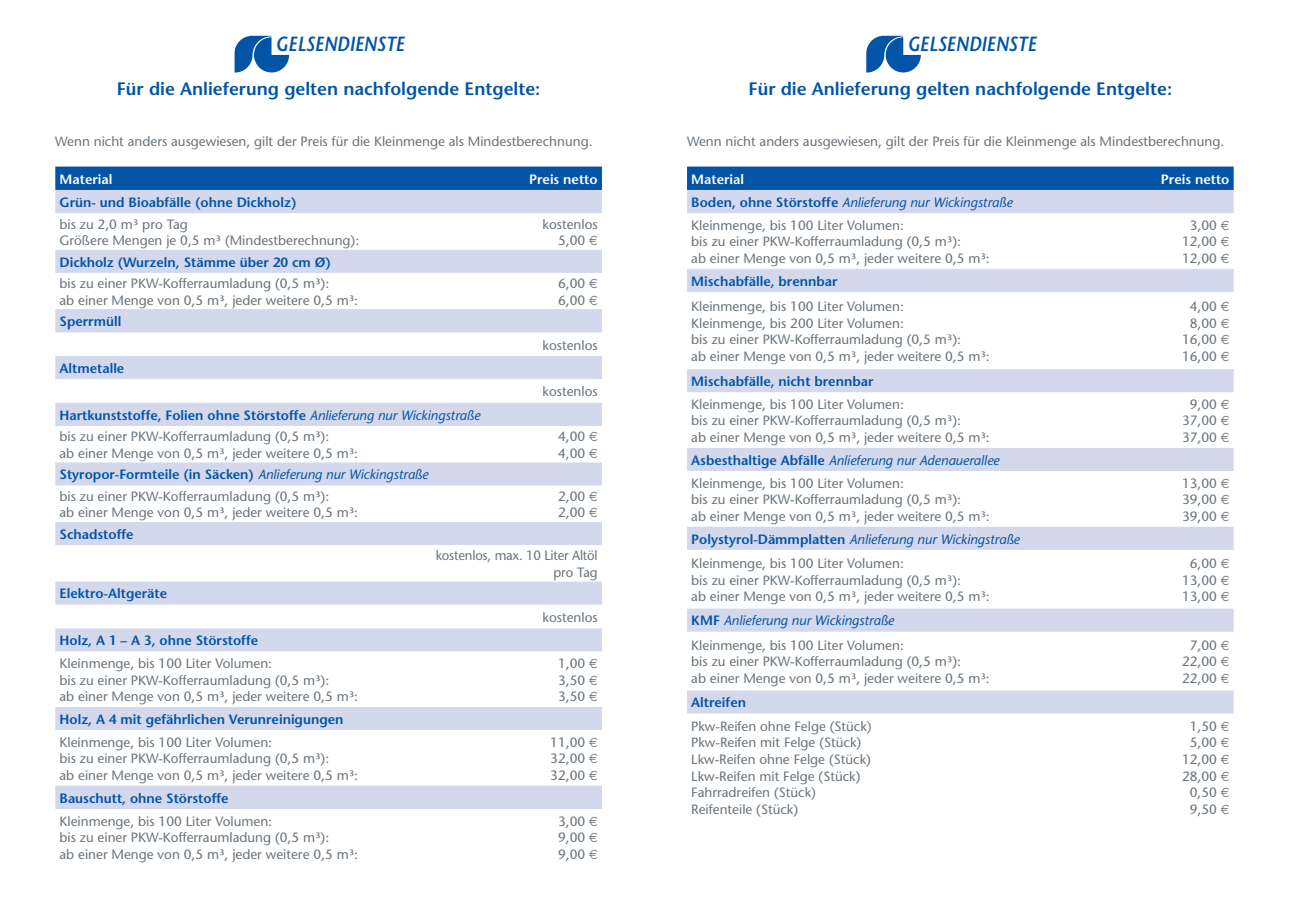
<style>
.page{position:relative;width:1289px;height:919px;background:#fff}
.page>*{position:absolute;margin:0;border:0;box-sizing:border-box;transform-origin:0 0}
.t1{font:italic 600 20.4px "Stone Sans";color:#0154a6;scale:.87 1}
.t2{font:600 18px "Stone Sans";color:#0154a6}
.t3{font:13.5px/16.5px "Stone Sans";color:#6a747b}
.t4{font:600 13.5px "Stone Sans";color:#0154a6}
.t5{font:600 13.5px "Stone Sans";color:#fff}
.s1{font-weight:600;color:#0154a6}
.s2{font-style:italic;color:#0154a6}
.s3{font-family:"Euro Sans"}
</style>
<div class="page">
<svg style="left:55px;top:166px;width:547px;height:24px;background:#0758a8"></svg>
<div style="left:55px;top:190px;width:547px;height:23px;background:#d4d8ec"></div>
<div style="left:55px;top:250px;width:547px;height:23px;background:#d4d8ec"></div>
<svg style="left:55px;top:309px;width:547px;height:500px"></svg>
<svg style="left:234px;top:36px;width:55px;height:37px"></svg>
<svg style="left:866px;top:36px;width:54px;height:37px"></svg>
<svg style="left:687px;top:166px;width:546px;height:24px;background:#0758a8"></svg>
<div style="left:687px;top:190px;width:546px;height:23px;background:#d4d8ec"></div>
<svg style="left:687px;top:269px;width:546px;height:445px"></svg>
<h1 class="t1" style="left:275px;top:31px;width:150px">GELSENDIENSTE</h1>
<h1 class="t1" style="left:907px;top:31px;width:150px">GELSENDIENSTE</h1>
<h2 class="t2" style="left:117px;top:78px;width:425px">Für die Anlieferung gelten nachfolgende Entgelte:</h2>
<h2 class="t2" style="left:748px;top:78px;width:425px">Für die Anlieferung gelten nachfolgende Entgelte:</h2>
<p class="t3" style="left:687px;top:133px;width:539px">Wenn nicht anders ausgewiesen, gilt der Preis für die Kleinmenge als Mindestberechnung.</p>
<p class="t5" style="left:691px;top:170px;width:54px">Material</p>
<p class="t5" style="left:1160px;top:170px;width:70px">Preis netto</p>
<p class="t3" style="left:691px;top:191px;width:323px;line-height:22.8px"><span class="s1">Boden, ohne Störstoffe</span> <span class="s2">Anlieferung nur Wickingstraße<br></span>Kleinmenge, bis 100 Liter Volumen:</p>
<p class="t3" style="left:691px;top:233px;width:300px">bis zu einer PKW-Kofferraumladung (0,5 m³):<br>ab einer Menge von 0,5 m³, jeder weitere 0,5 m³:</p>
<p class="t3" style="left:55px;top:133px;width:539px">Wenn nicht anders ausgewiesen, gilt der Preis für die Kleinmenge als Mindestberechnung.</p>
<p class="t5" style="left:60px;top:170px;width:54px">Material</p>
<p class="t5" style="left:529px;top:170px;width:70px">Preis netto</p>
<p class="t4" style="left:60px;top:194px;width:238px">Grün- und Bioabfälle (ohne Dickholz)</p>
<p class="t3" style="left:60px;top:215px;width:301px">bis zu 2,0 m³ pro Tag<br>Größere Mengen je 0,5 m³ (Mindestberechnung):</p>
<p class="t3" style="left:542px;top:215px;width:57px;text-align:right">kostenlos<br>5,00 <span class="s3">€</span></p>
<p class="t4" style="left:60px;top:253px;width:273px">Dickholz (Wurzeln, Stämme über 20 cm Ø)</p>
<p class="t3" style="left:60px;top:275px;width:300px">bis zu einer PKW-Kofferraumladung (0,5 m³):<br>ab einer Menge von 0,5 m³, jeder weitere 0,5 m³:</p>
<p class="t3" style="left:558px;top:275px;width:41px">6,00 <span class="s3">€<br></span>6,00 <span class="s3">€</span></p>
<p class="t4" style="left:60px;top:313px;width:63px">Sperrmüll</p>
<p class="t3" style="left:542px;top:336px;width:57px">kostenlos</p>
<p class="t4" style="left:60px;top:360px;width:66px">Altmetalle</p>
<p class="t3" style="left:542px;top:383px;width:57px">kostenlos</p>
<p class="t3" style="left:60px;top:404px;width:422px;line-height:21.5px"><span class="s1">Hartkunststoffe, Folien ohne Störstoffe</span> <span class="s2">Anlieferung nur Wickingstraße </span>bis zu einer PKW-Kofferraumladung (0,5 m³):</p>
<p class="t3" style="left:60px;top:444px;width:300px">ab einer Menge von 0,5 m³, jeder weitere 0,5 m³:</p>
<p class="t3" style="left:1181px;top:217px;width:49px;text-align:center">3,00 <span class="s3">€<br></span>12,00 <span class="s3">€<br></span>12,00 <span class="s3">€</span></p>
<p class="t4" style="left:691px;top:272px;width:148px">Mischabfälle, brennbar</p>
<p class="t3" style="left:691px;top:298px;width:300px">Kleinmenge, bis 100 Liter Volumen:<br>Kleinmenge, bis 200 Liter Volumen:<br>bis zu einer PKW-Kofferraumladung (0,5 m³):<br>ab einer Menge von 0,5 m³, jeder weitere 0,5 m³:</p>
<p class="t3" style="left:1181px;top:298px;width:49px;text-align:center">4,00 <span class="s3">€<br></span>8,00 <span class="s3">€<br></span>16,00 <span class="s3">€<br></span>16,00 <span class="s3">€</span></p>
<p class="t4" style="left:691px;top:373px;width:184px">Mischabfälle, nicht brennbar</p>
<p class="t3" style="left:691px;top:396px;width:300px">Kleinmenge, bis 100 Liter Volumen:<br>bis zu einer PKW-Kofferraumladung (0,5 m³):<br>ab einer Menge von 0,5 m³, jeder weitere 0,5 m³:</p>
<p class="t3" style="left:1181px;top:396px;width:49px;text-align:center">9,00 <span class="s3">€<br></span>37,00 <span class="s3">€<br></span>37,00 <span class="s3">€</span></p>
<p class="t3" style="left:691px;top:448px;width:310px;line-height:22.8px"><span class="s1">Asbesthaltige Abfälle</span> <span class="s2">Anlieferung nur Adenauerallee<br></span>Kleinmenge, bis 100 Liter Volumen:</p>
<p class="t3" style="left:691px;top:491px;width:300px">bis zu einer PKW-Kofferraumladung (0,5 m³):<br>ab einer Menge von 0,5 m³, jeder weitere 0,5 m³:</p>
<p class="t3" style="left:558px;top:428px;width:41px">4,00 <span class="s3">€<br></span>4,00 <span class="s3">€</span></p>
<p class="t3" style="left:60px;top:464px;width:370px;line-height:21.5px"><span class="s1">Styropor-Formteile (in Säcken)</span> <span class="s2">Anlieferung nur Wickingstraße </span>bis zu einer PKW-Kofferraumladung (0,5 m³):</p>
<p class="t3" style="left:60px;top:504px;width:300px">ab einer Menge von 0,5 m³, jeder weitere 0,5 m³:</p>
<p class="t3" style="left:1181px;top:474px;width:49px;text-align:justify">13,00 <span class="s3">€ </span>39,00 <span class="s3">€ </span>39,00 <span class="s3">€</span></p>
<p class="t3" style="left:558px;top:487px;width:41px">2,00 <span class="s3">€<br></span>2,00 <span class="s3">€</span></p>
<p class="t4" style="left:60px;top:525px;width:76px">Schadstoffe</p>
<p class="t4" style="left:60px;top:585px;width:109px">Elektro-Altgeräte</p>
<p class="t3" style="left:436px;top:547px;width:163px;text-align:right">kostenlos, max. 10 Liter Altöl pro Tag</p>
<p class="t3" style="left:542px;top:608px;width:57px">kostenlos</p>
<p class="t4" style="left:60px;top:632px;width:200px">Holz, A 1 – A 3, ohne Störstoffe</p>
<p class="t3" style="left:60px;top:655px;width:300px">Kleinmenge, bis 100 Liter Volumen:<br>bis zu einer PKW-Kofferraumladung (0,5 m³):<br>ab einer Menge von 0,5 m³, jeder weitere 0,5 m³:</p>
<p class="t3" style="left:558px;top:655px;width:41px;text-align:justify">1,00 <span class="s3">€ </span>3,50 <span class="s3">€ </span>3,50 <span class="s3">€</span></p>
<p class="t4" style="left:60px;top:710px;width:285px">Holz, A 4 mit gefährlichen Verunreinigungen</p>
<p class="t3" style="left:60px;top:733px;width:300px">Kleinmenge, bis 100 Liter Volumen:<br>bis zu einer PKW-Kofferraumladung (0,5 m³):<br>ab einer Menge von 0,5 m³, jeder weitere 0,5 m³:</p>
<p class="t3" style="left:550px;top:733px;width:49px;text-align:justify">11,00 <span class="s3">€ </span>32,00 <span class="s3">€ </span>32,00 <span class="s3">€</span></p>
<p class="t4" style="left:60px;top:789px;width:170px">Bauschutt, ohne Störstoffe</p>
<p class="t3" style="left:60px;top:812px;width:300px">Kleinmenge, bis 100 Liter Volumen:<br>bis zu einer PKW-Kofferraumladung (0,5 m³):<br>ab einer Menge von 0,5 m³, jeder weitere 0,5 m³:</p>
<p class="t3" style="left:558px;top:812px;width:41px;text-align:justify">3,00 <span class="s3">€ </span>9,00 <span class="s3">€ </span>9,00 <span class="s3">€</span></p>
<p class="t3" style="left:691px;top:526px;width:330px;line-height:24.5px"><span class="s1">Polystyrol-Dämmplatten</span> <span class="s2">Anlieferung nur Wickingstraße<br></span>Kleinmenge, bis 100 Liter Volumen:</p>
<p class="t3" style="left:691px;top:571px;width:300px">bis zu einer PKW-Kofferraumladung (0,5 m³):<br>ab einer Menge von 0,5 m³, jeder weitere 0,5 m³:</p>
<p class="t3" style="left:691px;top:608px;width:214px;line-height:24.5px"><span class="s1">KMF</span> <span class="s2">Anlieferung nur Wickingstraße<br></span>Kleinmenge, bis 100 Liter Volumen:</p>
<p class="t3" style="left:691px;top:653px;width:300px">bis zu einer PKW-Kofferraumladung (0,5 m³):<br>ab einer Menge von 0,5 m³, jeder weitere 0,5 m³:</p>
<p class="t3" style="left:1181px;top:555px;width:49px;text-align:center">6,00 <span class="s3">€<br></span>13,00 <span class="s3">€<br></span>13,00 <span class="s3">€</span></p>
<p class="t3" style="left:1181px;top:636px;width:49px;text-align:center">7,00 <span class="s3">€<br></span>22,00 <span class="s3">€<br></span>22,00 <span class="s3">€</span></p>
<p class="t4" style="left:691px;top:694px;width:56px">Altreifen</p>
<p class="t3" style="left:691px;top:717px;width:182px">Pkw-Reifen ohne Felge (Stück)<br>Pkw-Reifen mit Felge (Stück)<br>Lkw-Reifen ohne Felge (Stück)<br>Lkw-Reifen mit Felge (Stück)<br>Fahrradreifen (Stück)<br>Reifenteile (Stück)</p>
<p class="t3" style="left:1181px;top:717px;width:49px;text-align:center">1,50 <span class="s3">€<br></span>5,00 <span class="s3">€<br></span>12,00 <span class="s3">€<br></span>28,00 <span class="s3">€<br></span>0,50 <span class="s3">€<br></span>9,50 <span class="s3">€</span></p>
</div>
